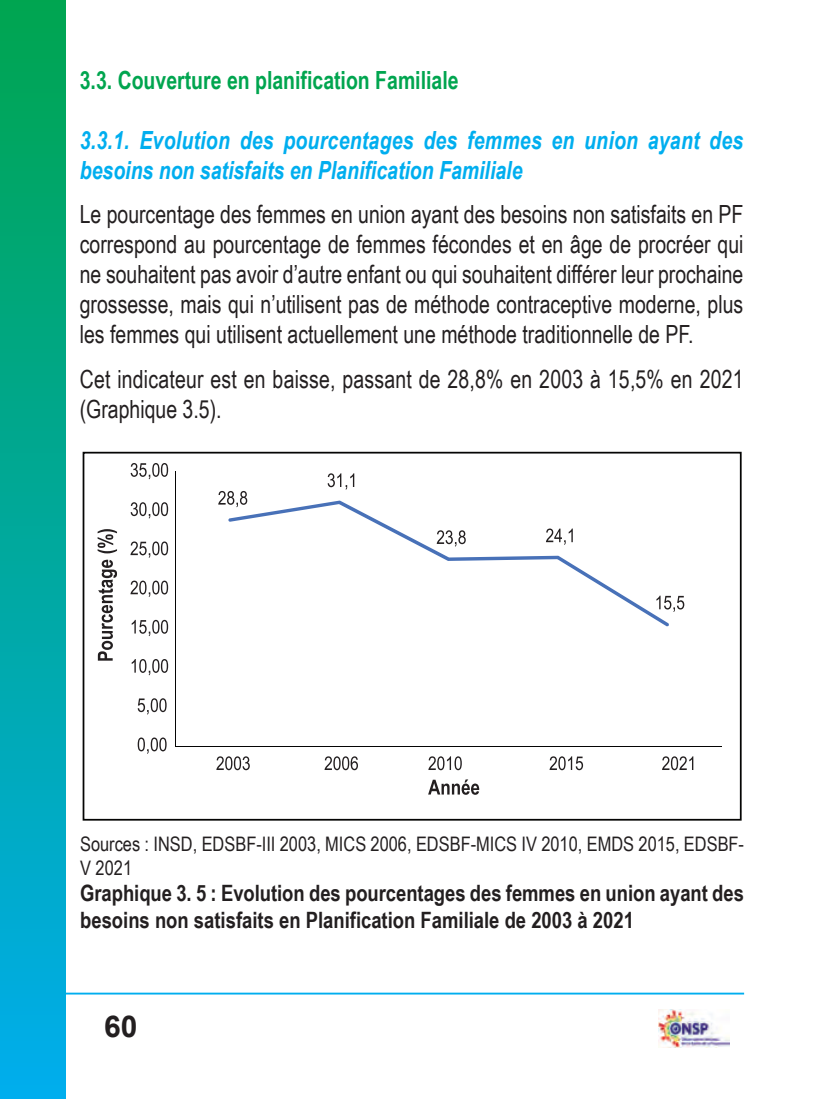
<style>
.page{position:relative;width:815px;height:1099px;background:#fff}
.page>*{position:absolute;margin:0;border:0;box-sizing:border-box;transform-origin:0 0}
.t1{font:700 30px "Arial";color:#231f20}
.t2{font:25px/30px "Arial Narrow";color:#231f20;text-align:justify;scale:.95 1}
.t3{font:italic 700 25px/30px "Arial Narrow";letter-spacing:.01em;color:#00aeef;scale:.95 1}
.t4{font:700 25px "Arial Narrow";color:#00a54f;scale:.95 1}
.t5{font:700 22.5px/27px "Arial Narrow";color:#231f20}
.t6{font:20px/24px "Arial Narrow";color:#231f20}
</style>
<div class="page">
<hr style="left:60px;top:992px;width:684px;height:2px;background:#00aeef">
<div style="left:0;top:0;width:65px;height:1098px;background:linear-gradient(to bottom,#00a54f,#00adec)"></div>
<img style="left:659px;top:1009px;width:71px;height:38px">
<svg style="left:83px;top:452px;width:659px;height:368px"></svg>
<p class="t4" style="left:80px;top:66px;width:400px">3.3. couverture en planification Familiale</p>
<p class="t3" style="left:80px;top:125px;width:700px">3.3.1. Evolution des pourcentages des femmes en union ayant des besoins non satisfaits en Planification Familiale</p>
<p class="t2" style="left:80px;top:199px;width:700px">Le pourcentage des femmes en union ayant des besoins non satisfaits en PF correspond au pourcentage de femmes fécondes et en âge de procréer qui ne souhaitent pas avoir d’autre enfant ou qui souhaitent différer leur prochaine grossesse, mais qui n’utilisent pas de méthode contraceptive moderne, plus les femmes qui utilisent actuellement une méthode traditionnelle de PF.</p>
<p class="t2" style="left:80px;top:363px;width:700px">Cet indicateur est en baisse, passant de 28,8% en 2003 à 15,5% en 2021 (Graphique 3.5).</p>
<p class="t6" style="left:80px;top:831px;width:665px">Sources : INSD, EDSBF-III 2003, MICS 2006, EDSBF-MICS IV 2010, EMDS 2015, EDSBF-<br>V 2021</p>
<p class="t5" style="left:80px;top:878px;width:665px">Graphique 3. 5 : evolution des pourcentages des femmes en union ayant des besoins non satisfaits en Planification Familiale de 2003 à 2021</p>
<p class="t1" style="left:104px;top:1009px;width:35px">60</p>
</div>
